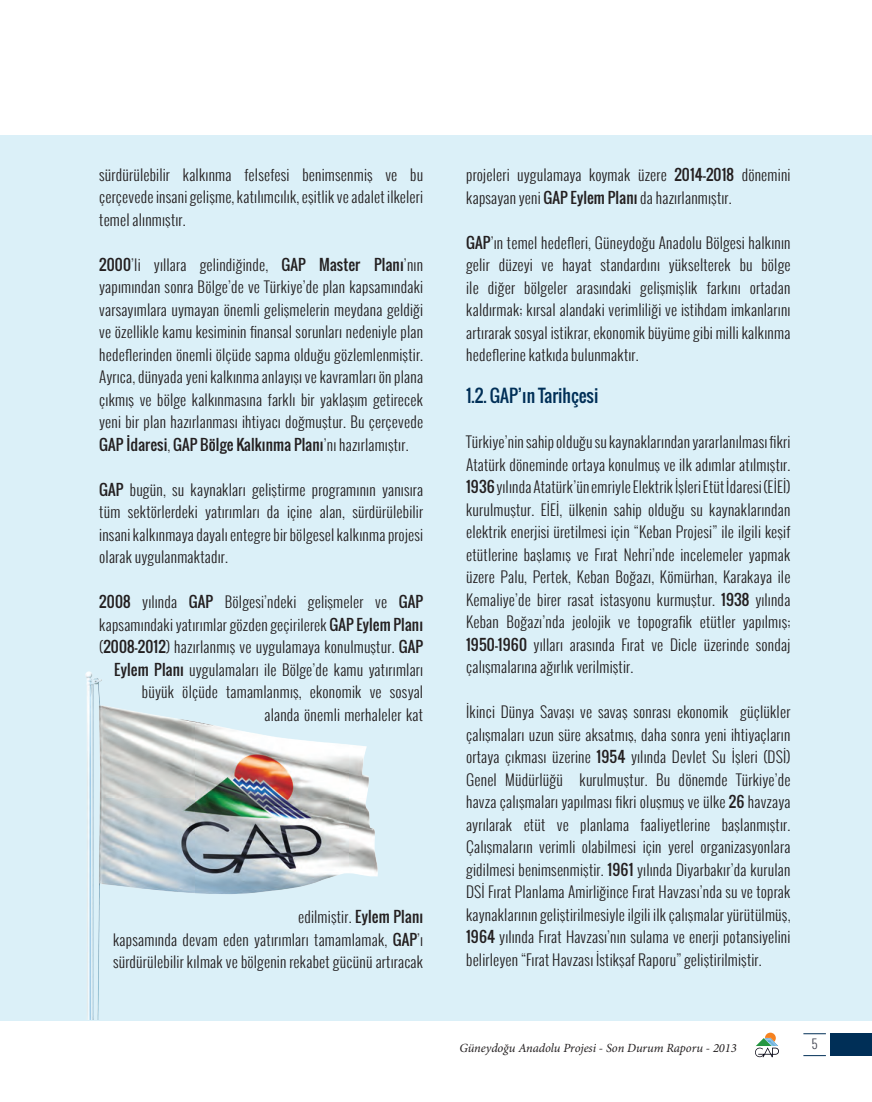
<style>
.page{position:relative;width:872px;height:1102px;background:#fff}
.page>*{position:absolute;margin:0;border:0;box-sizing:border-box;transform-origin:0 0}
.t1{font:17.5px "Oswald";color:#002f57}
.t2{font:300 15px/22.5px "Oswald";letter-spacing:.01em;color:#231f20;text-align:justify}
.t3{font:italic 12.5px "Minion Pro";letter-spacing:-.005em;color:#231f20}
.t4{font:300 12.5px "Oswald";color:#404350}
.s1{font-weight:400}
</style>
<div class="page">
<div style="left:0;top:135px;width:872px;height:885px;background:#dbf0f8"></div>
<div style="left:830px;top:1033px;width:42px;height:23px;background:#002f57"></div>
<svg style="left:755px;top:1033px;width:24px;height:24px"></svg>
<svg style="left:803px;top:1033px;width:23px;height:1px"></svg>
<svg style="left:803px;top:1055px;width:23px;height:1px"></svg>
<img style="left:85px;top:671px;width:293px;height:348px">
<p class="t2" style="left:99px;top:163px;width:325px">sürdürülebilir kalkınma felsefesi benimsenmiş ve bu çerçevede insani gelişme, katılımcılık, eşitlik ve adalet ilkeleri temel alınmıştır.</p>
<p class="t2" style="left:99px;top:253px;width:325px"><span class="s1">2000</span>’li yıllara gelindiğinde, <span class="s1">GAP Master Planı</span>’nın yapımından sonra Bölge’de ve Türkiye’de plan kapsamındaki varsayımlara uymayan önemli gelişmelerin meydana geldiği ve özellikle kamu kesiminin finansal sorunları nedeniyle plan hedeflerinden önemli ölçüde sapma olduğu gözlemlenmiştir.<br>Ayrıca, dünyada yeni kalkınma anlayışı ve kavramları ön plana çıkmış ve bölge kalkınmasına farklı bir yaklaşım getirecek yeni bir plan hazırlanması ihtiyacı doğmuştur. Bu çerçevede <span class="s1">GAP İdaresi</span>, <span class="s1">GAP Bölge Kalkınma Planı</span>’nı hazırlamıştır.</p>
<p class="t2" style="left:99px;top:478px;width:325px"><span class="s1">GAP</span> bugün, su kaynakları geliştirme programının yanısıra tüm sektörlerdeki yatırımları da içine alan, sürdürülebilir insani kalkınmaya dayalı entegre bir bölgesel kalkınma projesi olarak uygulanmaktadır.</p>
<p class="t2" style="left:99px;top:591px;width:325px;text-align:right"><span class="s1">2008</span> yılında <span class="s1">GAP</span> Bölgesi’ndeki gelişmeler ve <span class="s1">GAP </span>kapsamındaki yatırımlar gözden geçirilerek <span class="s1">GAP Eylem Planı </span>(<span class="s1">2008-2012</span>) hazırlanmış ve uygulamaya konulmuştur. <span class="s1">GAP Eylem Planı</span> uygulamaları ile Bölge’de kamu yatırımları büyük ölçüde tamamlanmış, ekonomik ve sosyal<br>alanda önemli merhaleler kat</p>
<p class="t2" style="left:113px;top:906px;width:312px;text-indent:185px">edilmiştir. <span class="s1">Eylem Planı </span>kapsamında devam eden yatırımları tamamlamak, <span class="s1">GAP</span>’ı sürdürülebilir kılmak ve bölgenin rekabet gücünü artıracak</p>
<p class="t2" style="left:466px;top:164px;width:326px">projeleri uygulamaya koymak üzere <span class="s1">2014-2018</span> dönemini kapsayan yeni <span class="s1">GAP Eylem Planı</span> da hazırlanmıştır.</p>
<p class="t2" style="left:466px;top:231px;width:326px"><span class="s1">GAP</span>’ın temel hedefleri, Güneydoğu Anadolu Bölgesi halkının gelir düzeyi ve hayat standardını yükselterek bu bölge ile diğer bölgeler arasındaki gelişmişlik farkını ortadan kaldırmak; kırsal alandaki verimliliği ve istihdam imkanlarını artırarak sosyal istikrar, ekonomik büyüme gibi milli kalkınma hedeflerine katkıda bulunmaktır.</p>
<p class="t1" style="left:466px;top:383px;width:134px">1.2. GAP’ın Tarihçesi</p>
<p class="t2" style="left:466px;top:431px;width:326px">Türkiye’nin sahip olduğu su kaynaklarından yararlanılması fikri Atatürk döneminde ortaya konulmuş ve ilk adımlar atılmıştır.<br><span class="s1">1936</span> yılında Atatürk’ün emriyle Elektrik İşleri Etüt İdaresi (EİEİ) kurulmuştur. EİEİ, ülkenin sahip olduğu su kaynaklarından elektrik enerjisi üretilmesi için “Keban Projesi” ile ilgili keşif etütlerine başlamış ve Fırat Nehri’nde incelemeler yapmak üzere Palu, Pertek, Keban Boğazı, Kömürhan, Karakaya ile Kemaliye’de birer rasat istasyonu kurmuştur. <span class="s1">1938</span> yılında Keban Boğazı’nda jeolojik ve topografik etütler yapılmış; <span class="s1">1950-1960</span> yılları arasında Fırat ve Dicle üzerinde sondaj çalışmalarına ağırlık verilmiştir.</p>
<p class="t2" style="left:466px;top:701px;width:326px">İkinci Dünya Savaşı ve savaş sonrası ekonomik güçlükler çalışmaları uzun süre aksatmış, daha sonra yeni ihtiyaçların ortaya çıkması üzerine <span class="s1">1954</span> yılında Devlet Su İşleri (DSİ)<br>Genel Müdürlüğü kurulmuştur. Bu dönemde Türkiye’de havza çalışmaları yapılması fikri oluşmuş ve ülke <span class="s1">26</span> havzaya ayrılarak etüt ve planlama faaliyetlerine başlanmıştır.<br>Çalışmaların verimli olabilmesi için yerel organizasyonlara gidilmesi benimsenmiştir. <span class="s1">1961</span> yılında Diyarbakır’da kurulan DSİ Fırat Planlama Amirliğince Fırat Havzası’nda su ve toprak kaynaklarının geliştirilmesiyle ilgili ilk çalışmalar yürütülmüş, <span class="s1">1964</span> yılında Fırat Havzası’nın sulama ve enerji potansiyelini belirleyen “Fırat Havzası İstikşaf Raporu” geliştirilmiştir.</p>
<p class="t3" style="left:459px;top:1041px;width:279px">Güneydoğu Anadolu Projesi - Son Durum Raporu - 2013</p>
<p class="t4" style="left:812px;top:1035px;width:7px">5</p>
</div>
